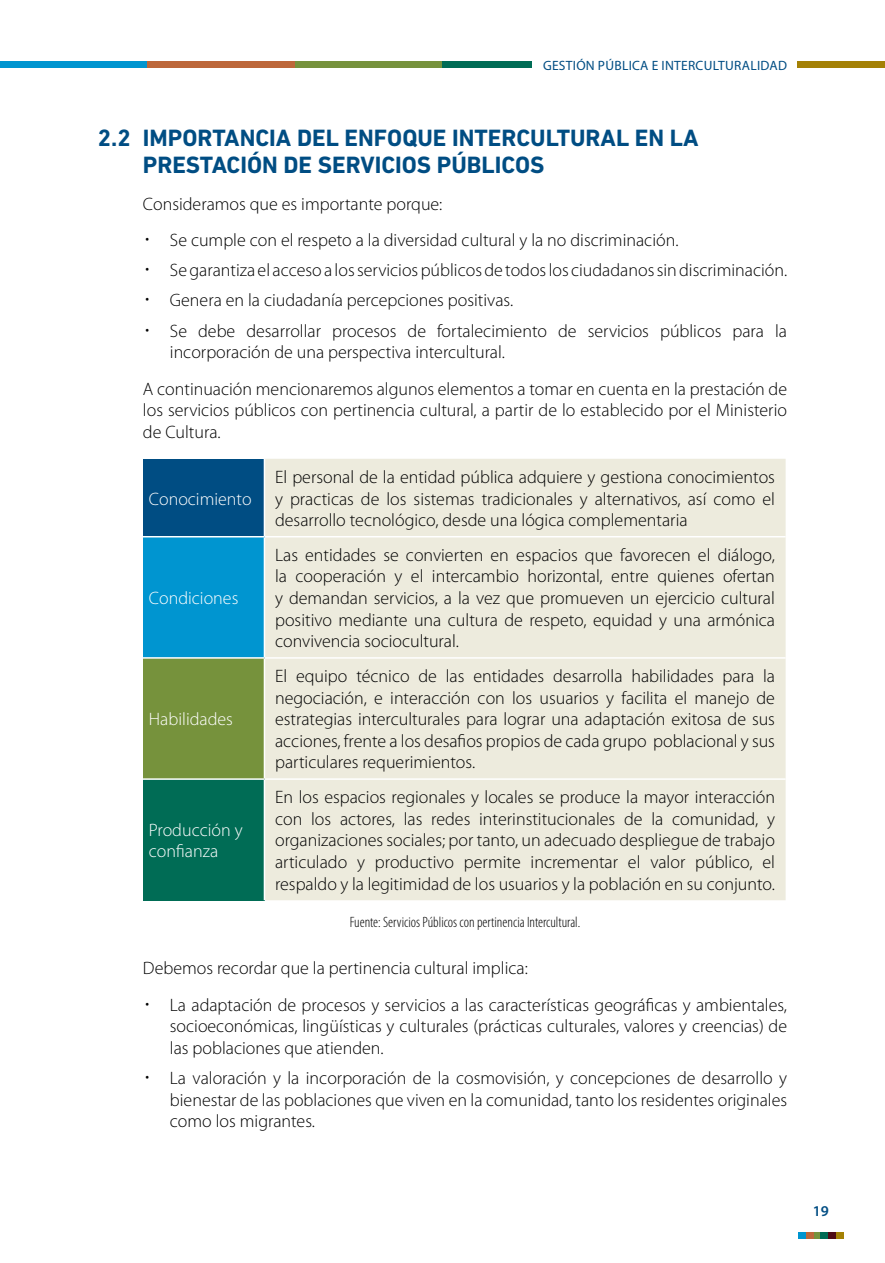
<style>
.page{position:relative;width:885px;height:1263px;background:#fff}
.page>*{position:absolute;margin:0;border:0;box-sizing:border-box;transform-origin:0 0}
.t1{font:700 24px/27.6px "DIN Next LT Pro";color:#004d83}
.t2{font:300 18px/21.6px "Myriad Pro";color:#000}
.t3{font:300 18px/21.6px "Myriad Pro";color:#fff}
.t4{font:300 condensed 15px "Myriad Pro";color:#000}
.t5{font:600 15px "Myriad Pro";color:#004d83}
.t6{font:13.5px "Myriad Pro";letter-spacing:.02em;color:#004d83}
</style>
<div class="page">
<div style="left:0;top:62px;width:147px;height:6px;background:#0095d0"></div>
<div style="left:295px;top:62px;width:147px;height:6px;background:#76923c"></div>
<div style="left:147px;top:62px;width:148px;height:6px;background:#bd673a"></div>
<div style="left:442px;top:62px;width:148px;height:6px;background:#006c55"></div>
<div style="left:737px;top:62px;width:147px;height:6px;background:#a48105"></div>
<div style="left:798px;top:1232px;width:7px;height:7px;background:#0095d0"></div>
<div style="left:813px;top:1232px;width:7px;height:7px;background:#76923c"></div>
<div style="left:828px;top:1232px;width:7px;height:7px;background:#4e0c16"></div>
<div style="left:805px;top:1232px;width:8px;height:7px;background:#bd673a"></div>
<div style="left:820px;top:1232px;width:8px;height:7px;background:#006c55"></div>
<div style="left:835px;top:1232px;width:8px;height:7px;background:#a48105"></div>
<div style="left:531px;top:50px;width:265px;height:31px;background:#fff"></div>
<div style="left:143px;top:459px;width:121px;height:78px;background:#004d83"></div>
<div style="left:265px;top:459px;width:520px;height:441px;background:#edebdd"></div>
<div style="left:143px;top:537px;width:121px;height:121px;background:#0095d0"></div>
<div style="left:143px;top:658px;width:121px;height:121px;background:#76923c"></div>
<div style="left:143px;top:779px;width:121px;height:121px;background:#006c55"></div>
<hr style="left:143px;top:536px;width:121px;height:1px;background:#fff">
<hr style="left:264px;top:536px;width:521px;height:1px;background:#fff">
<hr style="left:143px;top:657px;width:121px;height:2px;background:#fff">
<hr style="left:264px;top:657px;width:521px;height:2px;background:#fff">
<hr style="left:143px;top:778px;width:121px;height:2px;background:#fff">
<hr style="left:264px;top:778px;width:521px;height:2px;background:#fff">
<p class="t6" style="left:543px;top:57px;width:245px">GESTIÓN PÚBLICA E INTERCULTURALIDAD</p>
<h1 class="t1" style="left:143px;top:124px;width:557px;text-indent:-45px">2.2 I MPORTANCIA DEL ENFOQUE INTERCULTURAL EN LA<br>PRESTACIÓN DE SERVICIOS PÚBLICOS</h1>
<p class="t2" style="left:170px;top:186px;width:510px;line-height:36.5px;text-indent:-27px">Consideramos que es importante porque:<br>Se cumple con el respeto a la diversidad cultural y la no discriminación.</p>
<p class="t2" style="left:170px;top:256px;width:618px;line-height:30.2px">Se garantiza el acceso a los servicios públicos de todos los ciudadanos sin discriminación.<br>Genera en la ciudadanía percepciones positivas.<br>Se debe desarrollar procesos de fortalecimiento de servicios públicos para la</p>
<p class="t2" style="left:143px;top:334px;width:645px;line-height:36.5px;text-indent:27px">incorporación de una perspectiva intercultural.<br>A continuación mencionaremos algunos elementos a tomar en cuenta en la prestación de</p>
<p class="t2" style="left:143px;top:400px;width:645px">los servicios públicos con pertinencia cultural, a partir de lo establecido por el Ministerio de Cultura.</p>
<p class="t3" style="left:149px;top:488px;width:104px">Conocimiento</p>
<p class="t3" style="left:149px;top:588px;width:91px">Condiciones</p>
<p class="t3" style="left:149px;top:709px;width:85px">Habilidades</p>
<p class="t2" style="left:275px;top:466px;width:501px;text-align:justify">El personal de la entidad pública adquiere y gestiona conocimientos y practicas de los sistemas tradicionales y alternativos, así como el desarrollo tecnológico, desde una lógica complementaria</p>
<p class="t2" style="left:275px;top:544px;width:501px;text-align:justify">Las entidades se convierten en espacios que favorecen el diálogo, la cooperación y el intercambio horizontal, entre quienes ofertan y demandan servicios, a la vez que promueven un ejercicio cultural positivo mediante una cultura de respeto, equidad y una armónica convivencia sociocultural.</p>
<p class="t2" style="left:275px;top:665px;width:501px;text-align:justify">El equipo técnico de las entidades desarrolla habilidades para la negociación, e interacción con los usuarios y facilita el manejo de estrategias interculturales para lograr una adaptación exitosa de sus acciones, frente a los desafios propios de cada grupo poblacional y sus particulares requerimientos.</p>
<p class="t2" style="left:275px;top:787px;width:501px;text-align:justify">En los espacios regionales y locales se produce la mayor interacción con los actores, las redes interinstitucionales de la comunidad, y organizaciones sociales; por tanto, un adecuado despliegue de trabajo articulado y productivo permite incrementar el valor público, el respaldo y la legitimidad de los usuarios y la población en su conjunto.</p>
<p class="t4" style="left:350px;top:914px;width:232px">Fuente: Servicios Públicos con pertinencia Intercultural.</p>
<p class="t2" style="left:170px;top:950px;width:618px;line-height:36.5px;text-indent:-27px">Debemos recordar que la pertinencia cultural implica:<br>La adaptación de procesos y servicios a las características geográficas y ambientales,</p>
<p class="t2" style="left:170px;top:1016px;width:618px">socioeconómicas, lingüísticas y culturales (prácticas culturales, valores y creencias) de las poblaciones que atienden.</p>
<p class="t2" style="left:170px;top:1067px;width:618px;text-align:justify">La valoración y la incorporación de la cosmovisión, y concepciones de desarrollo y bienestar de las poblaciones que viven en la comunidad, tanto los residentes originales como los migrantes.</p>
<p class="t3" style="left:149px;top:819px;width:95px">Producción y confianza</p>
<p class="t5" style="left:812px;top:1201px;width:18px">19</p>
</div>
